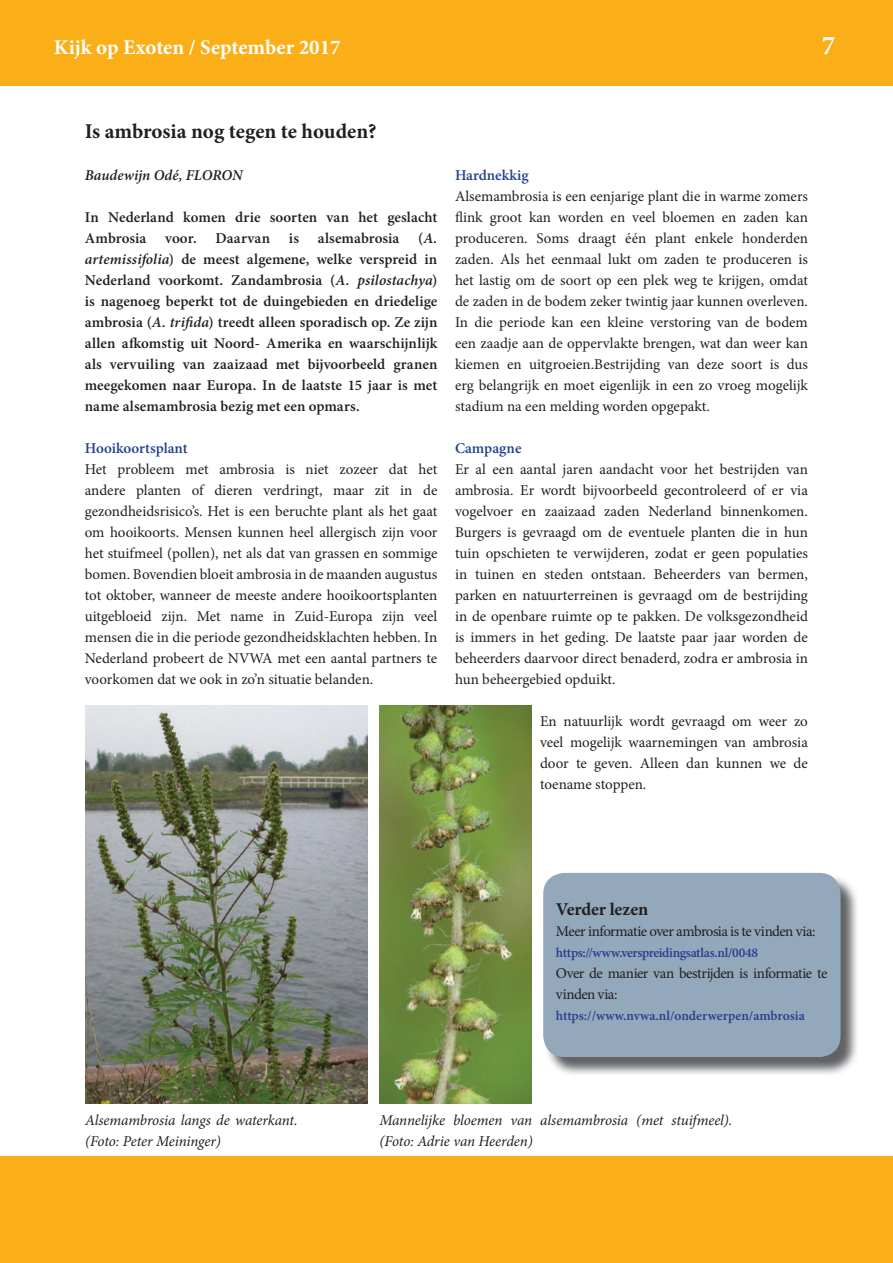
<style>
.page{position:relative;width:893px;height:1263px;background:#fff}
.page>*{position:absolute;margin:0;border:0;box-sizing:border-box;transform-origin:0 0}
.t1{font:700 27px "Minion Pro";color:#fff}
.t2{font:700 21px "Minion Pro";letter-spacing:-.005em;color:#231f20}
.t3{font:700 21px "Minion Pro";letter-spacing:-.005em;color:#fff}
.t4{font:700 18px "Minion Pro";letter-spacing:-.015em;color:#231f20}
.t5{font:15px/21px "Minion Pro";letter-spacing:-.01em;color:#231f20;text-align:justify}
.t6{font:600 15px/21px "Minion Pro";letter-spacing:.005em;color:#231f20}
.t7{font:italic 15px/21px "Minion Pro";letter-spacing:-.01em;color:#231f20}
.t8{font:15px/21px "Minion Pro";letter-spacing:-.035em;color:#231f20}
.t9{font:15px "Minion Pro";letter-spacing:-.04em;color:#231f20}
.t10{font:600 15px "Minion Pro";color:#253f8e}
.t11{font:italic 600 15px "Minion Pro";color:#231f20}
.t12{font:600 13.5px "Minion Pro";letter-spacing:-.01em;color:#253f8e}
.t13{font:600 13.5px "Minion Pro";letter-spacing:-.03em;color:#253f8e}
.s1{font-style:italic}
</style>
<div class="page">
<hr style="left:0;top:0;width:1px;height:85px;background:#faaf18">
<div style="left:0;top:1157px;width:893px;height:106px;background:#faaf18"></div>
<div style="left:1px;top:0;width:892px;height:85px;background:#faaf18"></div>
<img style="left:545px;top:875px;width:312px;height:199px">
<div style="left:543px;top:873px;width:297px;height:184px;background:#94a8bc;border-radius:21px"></div>
<img style="left:86px;top:705px;width:282px;height:398px">
<img style="left:379px;top:705px;width:152px;height:398px">
<h2 class="t3" style="left:54px;top:32px;width:288px">Kijk op Exoten / September 2017</h2>
<h1 class="t1" style="left:822px;top:26px;width:15px">7</h1>
<h2 class="t2" style="left:85px;top:116px;width:293px">Is ambrosia nog tegen te houden?</h2>
<p class="t11" style="left:85px;top:165px;width:159px">Baudewijn Odé, FLORON</p>
<p class="t6" style="left:85px;top:207px;width:354px">In Nederland komen drie soorten van het geslacht<br>Ambrosia</p>
<p class="t6" style="left:85px;top:228px;width:354px;text-align:justify;text-indent:333px">(<span class="s1">A. artemissifolia</span>) de meest algemene, welke verspreid in Nederland voorkomt. Zandambrosia (<span class="s1">A. psilostachya</span>) is nagenoeg beperkt tot de duingebieden en driedelige ambrosia (<span class="s1">A. trifida</span>) treedt alleen sporadisch op. Ze zijn allen afkomstig uit Noord- Amerika en waarschijnlijk als vervuiling van zaaizaad met bijvoorbeeld granen meegekomen naar Europa. In de laatste 15 jaar is met name alsemambrosia bezig met een opmars.</p>
<p class="t10" style="left:85px;top:438px;width:104px">Hooikoortsplant</p>
<p class="t5" style="left:85px;top:459px;width:354px">Het probleem met ambrosia is niet zozeer dat het andere planten of dieren verdringt, maar zit in de gezondheidsrisico’s. Het is een beruchte plant als het gaat om hooikoorts. Mensen kunnen heel allergisch zijn voor het stuifmeel (pollen), net als dat van grassen en sommige bomen. Bovendien bloeit ambrosia in de maanden augustus tot oktober, wanneer de meeste andere hooikoortsplanten uitgebloeid zijn. Met name in Zuid-Europa zijn veel mensen die in die periode gezondheidsklachten hebben. In Nederland probeert de NVWA met een aantal partners te voorkomen dat we ook in zo’n situatie belanden.</p>
<p class="t6" style="left:165px;top:228px;width:33px">voor.</p>
<p class="t6" style="left:215px;top:228px;width:56px">Daarvan</p>
<p class="t6" style="left:289px;top:228px;width:112px">is alsemabrosia</p>
<p class="t10" style="left:455px;top:165px;width:75px">Hardnekkig</p>
<p class="t5" style="left:455px;top:186px;width:354px">Alsemambrosia is een eenjarige plant die in warme zomers flink groot kan worden en veel bloemen en zaden kan produceren. Soms draagt één plant enkele honderden zaden. Als het eenmaal lukt om zaden te produceren is het lastig om de soort op een plek weg te krijgen, omdat de zaden in de bodem zeker twintig jaar kunnen overleven.<br>In die periode kan een kleine verstoring van de bodem een zaadje aan de oppervlakte brengen, wat dan weer kan kiemen en uitgroeien.Bestrijding van deze soort is dus erg belangrijk en moet eigenlijk in een zo vroeg mogelijk stadium na een melding worden opgepakt.</p>
<p class="t10" style="left:455px;top:438px;width:68px">Campagne</p>
<p class="t5" style="left:455px;top:459px;width:354px">Er al een aantal jaren aandacht voor het bestrijden van ambrosia. Er wordt bijvoorbeeld gecontroleerd of er via vogelvoer en zaaizaad zaden Nederland binnenkomen.<br>Burgers is gevraagd om de eventuele planten die in hun tuin opschieten te verwijderen, zodat er geen populaties in tuinen en steden ontstaan. Beheerders van bermen, parken en natuurterreinen is gevraagd om de bestrijding in de openbare ruimte op te pakken. De volksgezondheid is immers in het geding. De laatste paar jaar worden de beheerders daarvoor direct benaderd, zodra er ambrosia in hun beheergebied opduikt.</p>
<p class="t5" style="left:540px;top:711px;width:269px">En natuurlijk wordt gevraagd om weer zo veel mogelijk waarnemingen van ambrosia door te geven. Alleen dan kunnen we de toename stoppen.</p>
<p class="t4" style="left:556px;top:897px;width:94px">Verder lezen</p>
<p class="t9" style="left:556px;top:921px;width:261px">Meer informatie over ambrosia is te vinden via:</p>
<p class="t13" style="left:556px;top:943px;width:204px">https://www.verspreidingsatlas.nl/0048</p>
<p class="t8" style="left:556px;top:963px;width:273px">Over de manier van bestrijden is informatie te vinden via:</p>
<p class="t12" style="left:556px;top:1006px;width:250px">https://www.nvwa.nl/onderwerpen/ambrosia</p>
<p class="t7" style="left:85px;top:1110px;width:214px">Alsemambrosia langs de waterkant. (Foto: Peter Meininger)</p>
<p class="t7" style="left:379px;top:1110px;width:354px">Mannelijke bloemen van alsemambrosia (met stuifmeel). (Foto: Adrie van Heerden)</p>
</div>
